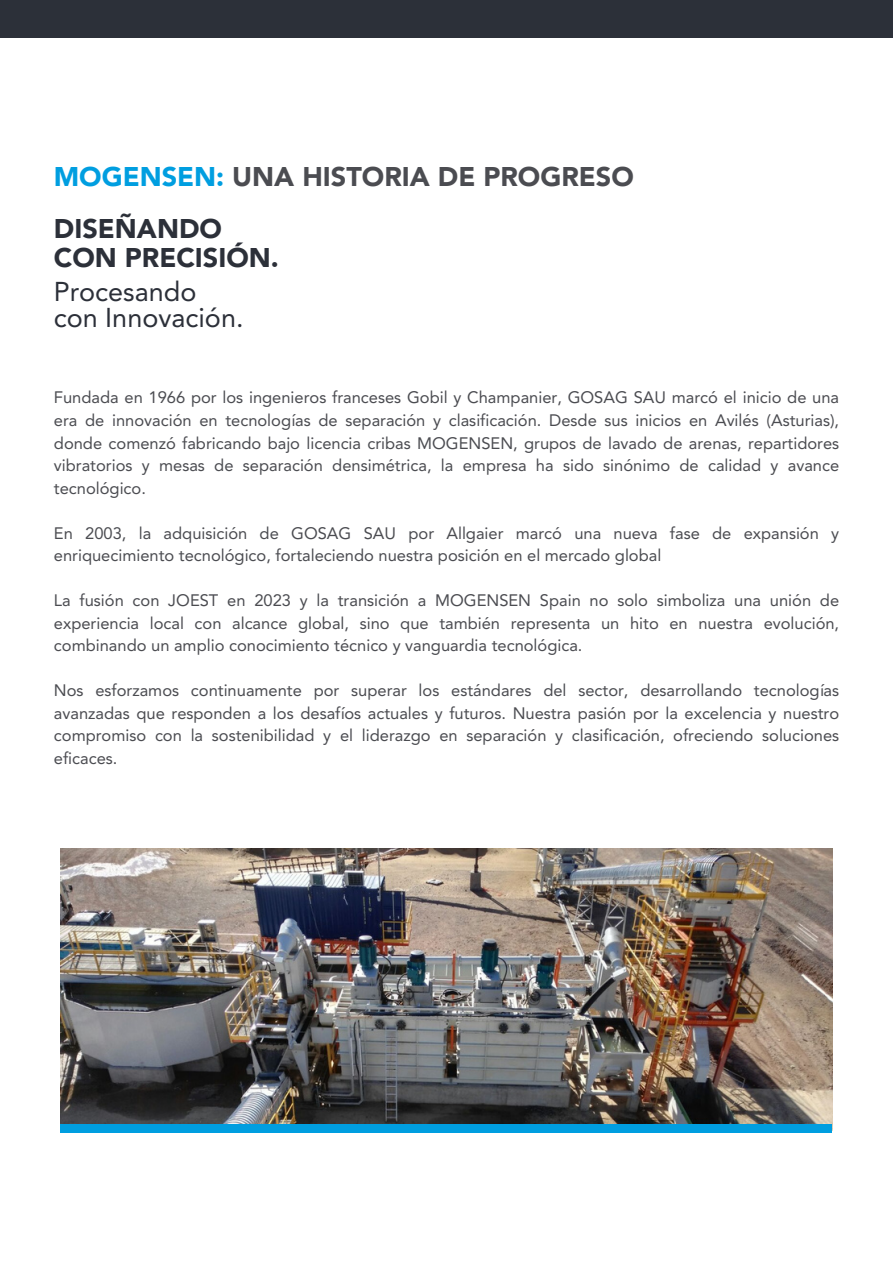
<style>
.page{position:relative;width:893px;height:1264px;background:#fff}
.page>*{position:absolute;margin:0;border:0;box-sizing:border-box;transform-origin:0 0}
.t1{font:900 27px "Avenir LT Pro";color:#4b4c51}
.t2{font:27px/25.8px "Avenir";color:#2c3039}
.t3{font:900 27px/29.2px "Avenir LT Pro";color:#2c3039}
.t4{font:16.5px/22.5px "Avenir";color:#4b4c51;text-align:justify}
.s1{color:#009ee0}
</style>
<div class="page">
<img style="left:60px;top:849px;width:772px;height:275px">
<div style="left:60px;top:1124px;width:772px;height:8px;background:#009ee0"></div>
<div style="left:0;top:0;width:892px;height:38px;background:#2c3039"></div>
<p class="t1" style="left:54px;top:166px;width:581px"><span class="s1">MOGENSEN:</span> UNA HISTORIA DE PROGRESO</p>
<p class="t3" style="left:54px;top:217px;width:226px">DISEÑANDO<br>CON PRECISIÓN.</p>
<p class="t2" style="left:54px;top:279px;width:191px">Procesando con Innovación.</p>
<h1 class="t4" style="left:54px;top:386px;width:786px">Fundada en 1966 por los ingenieros franceses Gobil y Champanier, GOSAG SAU marcó el inicio de una era de innovación en tecnologías de separación y clasificación. Desde sus inicios en Avilés (Asturias), donde comenzó fabricando bajo licencia cribas MOGENSEN, grupos de lavado de arenas, repartidores vibratorios y mesas de separación densimétrica, la empresa ha sido sinónimo de calidad y avance tecnológico.</h1>
<h1 class="t4" style="left:54px;top:521px;width:786px">En 2003, la adquisición de GOSAG SAU por Allgaier marcó una nueva fase de expansión y enriquecimiento tecnológico, fortaleciendo nuestra posición en el mercado global</h1>
<h2 class="t4" style="left:54px;top:589px;width:786px">La fusión con JOEST en 2023 y la transición a MOGENSEN Spain no solo simboliza una unión de experiencia local con alcance global, sino que también representa un hito en nuestra evolución, combinando un amplio conocimiento técnico y vanguardia tecnológica.</h2>
<p class="t4" style="left:54px;top:679px;width:786px">Nos esforzamos continuamente por superar los estándares del sector, desarrollando tecnologías avanzadas que responden a los desafíos actuales y futuros. Nuestra pasión por la excelencia y nuestro compromiso con la sostenibilidad y el liderazgo en separación y clasificación, ofreciendo soluciones eficaces.</p>
</div>
